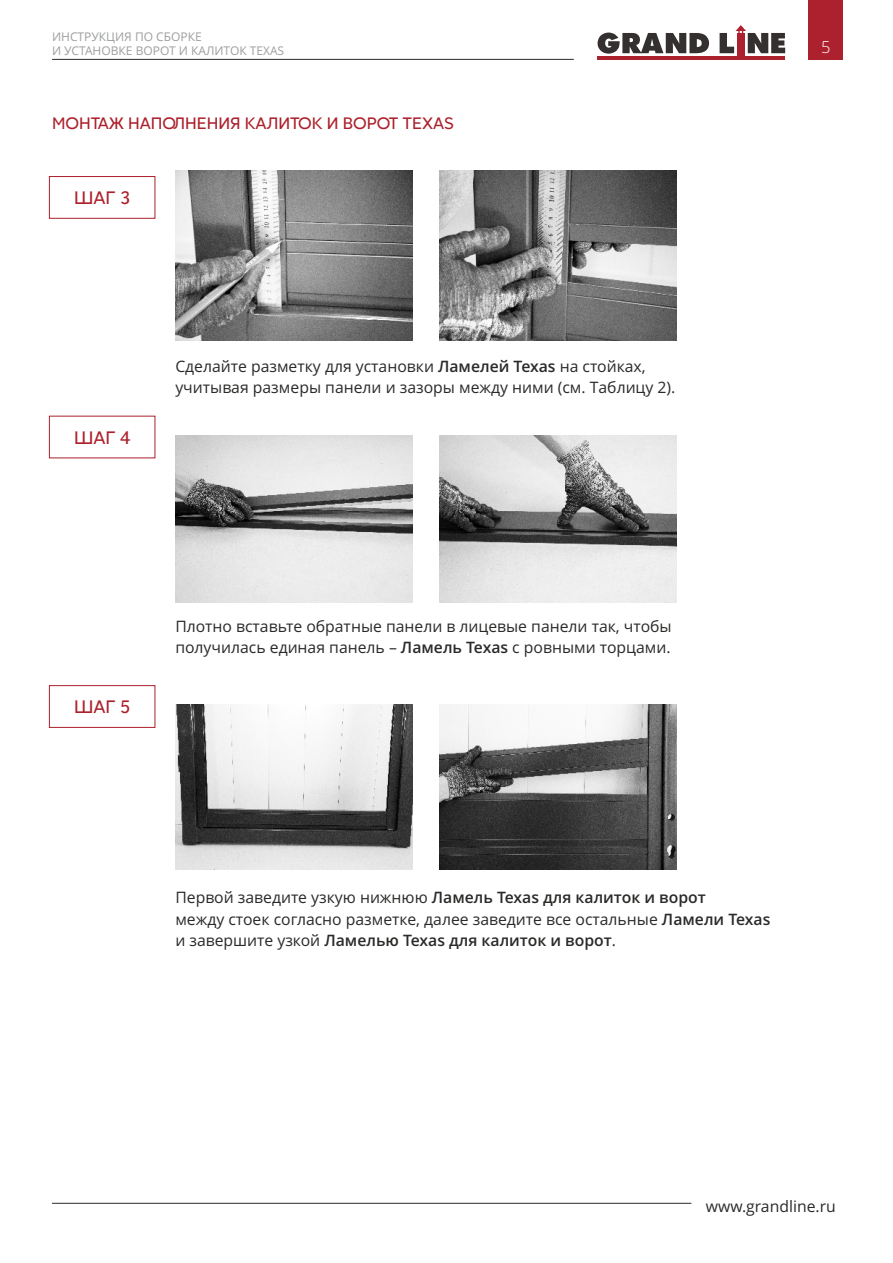
<style>
.page{position:relative;width:893px;height:1263px;background:#fff}
.page>*{position:absolute;margin:0;border:0;box-sizing:border-box;transform-origin:0 0}
.t1{font:18px "Red Ring";color:#ac212d}
.t2{font:16.5px "Red Ring";color:#ac212d}
.t3{font:300 16.5px "Open Sans";color:#fefefe}
.t4{font:15.75px/21.5px "Open Sans";color:#2b2a29}
.t5{font:12px/14.4px "Open Sans";color:#9d9e9e}
.s1{font-weight:600}
</style>
<div class="page">
<hr style="left:52px;top:59px;width:522px;height:1px;background:#2b2a29">
<hr style="left:52px;top:1203px;width:639px;height:1px;background:#2b2a29">
<div style="left:737px;top:33px;width:8px;height:25px;background:#ac212d"></div>
<hr style="left:598px;top:56px;width:187px;height:4px;background:#ac212d">
<svg style="left:598px;top:33px;width:111px;height:21px"></svg>
<svg style="left:720px;top:25px;width:65px;height:28px"></svg>
<div style="left:809px;top:0;width:34px;height:60px;background:#ac212d"></div>
<div style="left:49px;top:176px;width:106px;height:43px;border:1px solid #ac212d"></div>
<img style="left:439px;top:435px;width:238px;height:167px">
<img style="left:175px;top:435px;width:238px;height:167px">
<img style="left:175px;top:705px;width:238px;height:164px">
<img style="left:439px;top:705px;width:238px;height:164px">
<div style="left:49px;top:685px;width:106px;height:43px;border:1px solid #ac212d"></div>
<img style="left:439px;top:170px;width:238px;height:170px">
<img style="left:175px;top:170px;width:238px;height:170px">
<p class="t5" style="left:52px;top:30px;width:234px">ИНСТРУКЦИЯ ПО СБОРКЕ<br>И УСТАНОВКЕ ВОРОТ И КАЛИТОК TEXAS</p>
<p class="t2" style="left:52px;top:116px;width:403px">МОНТАЖ НАПОЛНЕНИЯ КАЛИТОК И ВОРОТ TEXAS</p>
<p class="t1" style="left:74px;top:190px;width:58px">ШАГ 3</p>
<p class="t1" style="left:74px;top:430px;width:58px">ШАГ 4</p>
<p class="t4" style="left:175px;top:357px;width:501px;line-height:21px">Сделайте разметку для установки <span class="s1">Ламелей Texas</span> на стойках, учитывая размеры панели и зазоры между ними (см. Таблицу 2).</p>
<p class="t1" style="left:74px;top:700px;width:58px">ШАГ 5</p>
<p class="t4" style="left:175px;top:618px;width:498px;line-height:20.4px">Плотно вставьте обратные панели в лицевые панели так, чтобы получилась единая панель – <span class="s1">Ламель Texas</span> с ровными торцами.</p>
<p class="t3" style="left:821px;top:41px;width:11px">5</p>
<p class="t4" style="left:175px;top:888px;width:596px">Первой заведите узкую нижнюю <span class="s1">Ламель Texas для калиток и ворот<br></span>между стоек согласно разметке, далее заведите все остальные <span class="s1">Ламели Texas </span>и завершите узкой <span class="s1">Ламелью Texas для калиток и ворот</span>.</p>
<p class="t4" style="left:706px;top:1197px;width:131px">www.grandline.ru</p>
</div>
